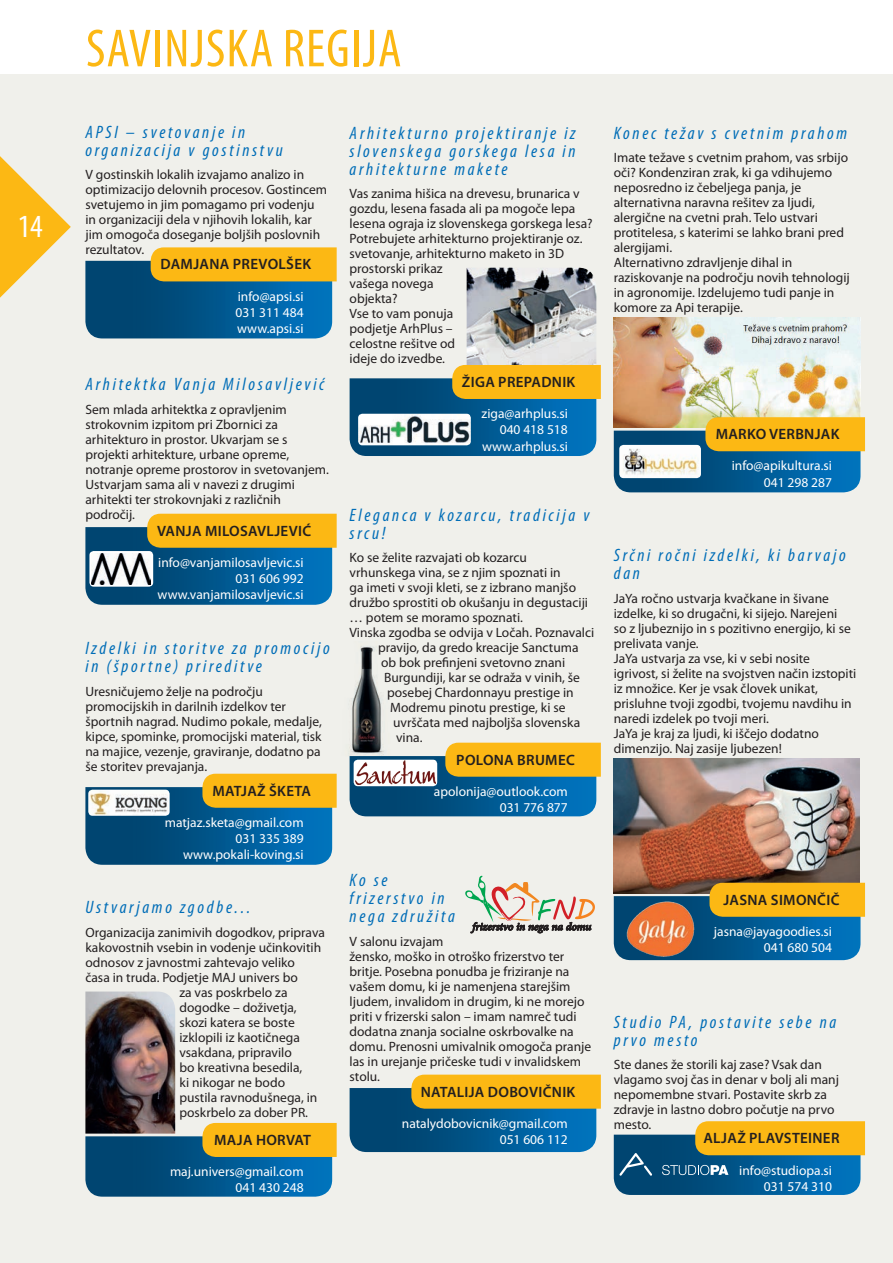
<style>
.page{position:relative;width:893px;height:1263px;background:#fff}
.page>*{position:absolute;margin:0;border:0;box-sizing:border-box;transform-origin:0 0}
.t1{font:condensed 54px "Myriad Pro";letter-spacing:.02em;color:#fcb814}
.t2{font:condensed 32.4px "Myriad Pro";color:#fff}
.t3{font:italic condensed 18px/18px "Myriad Pro";letter-spacing:.15em;color:#006db7}
.t4{font:600 15px "Myriad Pro";letter-spacing:.02em;color:#231f20}
.t5{font:13.5px/15px "Myriad Pro";color:#231f20}
.t6{font:13.5px "Myriad Pro";color:#fff}
</style>
<div class="page">
<div style="left:0;top:74px;width:892px;height:1188px;background:#f0f0eb"></div>
<svg style="left:0;top:156px;width:71px;height:142px"></svg>
<svg style="left:85px;top:247px;width:251px;height:91px;background:#537971"></svg>
<svg style="left:349px;top:365px;width:251px;height:91px;background:#577f79"></svg>
<svg style="left:85px;top:773px;width:251px;height:91px;background:#507c7e"></svg>
<svg style="left:349px;top:1074px;width:251px;height:78px;background:#627f6b"></svg>
<svg style="left:85px;top:513px;width:251px;height:92px;background:#5e8071"></svg>
<svg style="left:349px;top:742px;width:251px;height:74px;background:#64826c"></svg>
<svg style="left:89px;top:551px;width:64px;height:35px"></svg>
<img style="left:92px;top:553px;width:59px;height:31px">
<div style="left:353px;top:759px;width:84px;height:27px;background:#fff;border-radius:4px"></div>
<img style="left:355px;top:765px;width:80px;height:19px">
<img style="left:349px;top:646px;width:57px;height:119px">
<img style="left:85px;top:991px;width:90px;height:131px">
<svg style="left:85px;top:1122px;width:251px;height:74px;background:#4e736e"></svg>
<img style="left:358px;top:414px;width:112px;height:31px">
<img style="left:466px;top:268px;width:130px;height:97px">
<img style="left:88px;top:789px;width:81px;height:26px">
<img style="left:613px;top:317px;width:247px;height:100px">
<svg style="left:613px;top:417px;width:251px;height:75px;background:#698268"></svg>
<img style="left:619px;top:445px;width:81px;height:33px">
<img style="left:613px;top:758px;width:246px;height:124px">
<svg style="left:613px;top:882px;width:251px;height:78px;background:#637c65"></svg>
<img style="left:625px;top:901px;width:70px;height:56px">
<svg style="left:465px;top:875px;width:129px;height:58px"></svg>
<svg style="left:613px;top:1121px;width:251px;height:73px;background:#668370"></svg>
<p class="t2" style="left:18px;top:208px;width:26px">14</p>
<p class="t1" style="left:86px;top:19px;width:317px">SAVINJSKA REGIJA</p>
<p class="t3" style="left:85px;top:123px;width:199px">APSI – svetovanje in organizacija v gostinstvu</p>
<p class="t5" style="left:85px;top:167px;width:243px">V gostinskih lokalih izvajamo analizo in optimizacijo delovnih procesov. Gostincem svetujemo in jim pomagamo pri vodenju in organizaciji dela v njihovih lokalih, kar jim omogoča doseganje boljših poslovnih rezultatov.</p>
<p class="t4" style="left:160px;top:256px;width:152px">DAMJANA PREVOLŠEK</p>
<p class="t6" style="left:238px;top:289px;width:67px">info@apsi.si</p>
<p class="t6" style="left:235px;top:305px;width:70px">031 311 484</p>
<p class="t6" style="left:237px;top:321px;width:68px">www.apsi.si</p>
<p class="t3" style="left:85px;top:376px;width:240px">Arhitektka Vanja Milosavljević</p>
<p class="t5" style="left:85px;top:402px;width:245px">Sem mlada arhitektka z opravljenim strokovnim izpitom pri Zbornici za arhitekturo in prostor. Ukvarjam se s projekti arhitekture, urbane opreme, notranje opreme prostorov in svetovanjem.<br>Ustvarjam sama ali v navezi z drugimi arhitekti ter strokovnjaki z različnih področij.</p>
<p class="t4" style="left:157px;top:522px;width:155px">VANJA MILOSAVLJEVIĆ</p>
<p class="t6" style="left:158px;top:555px;width:147px">info@vanjamilosavljevic.si</p>
<p class="t6" style="left:235px;top:571px;width:70px">031 606 992</p>
<p class="t6" style="left:157px;top:587px;width:147px">www.vanjamilosavljevic.si</p>
<p class="t3" style="left:85px;top:639px;width:246px">Izdelki in storitve za promocijo in (športne) prireditve</p>
<p class="t5" style="left:85px;top:683px;width:238px">Uresničujemo želje na področju promocijskih in darilnih izdelkov ter športnih nagrad. Nudimo pokale, medalje, kipce, spominke, promocijski material, tisk na majice, vezenje, graviranje, dodatno pa še storitev prevajanja.</p>
<p class="t4" style="left:212px;top:782px;width:100px">MATJAŽ ŠKETA</p>
<p class="t6" style="left:165px;top:815px;width:140px">matjaz.sketa@gmail.com</p>
<p class="t6" style="left:235px;top:831px;width:70px">031 335 389</p>
<p class="t6" style="left:183px;top:847px;width:122px">www.pokali-koving.si</p>
<p class="t3" style="left:85px;top:898px;width:166px">Ustvarjamo zgodbe...</p>
<p class="t5" style="left:85px;top:925px;width:241px">Organizacija zanimivih dogodkov, priprava</p>
<p class="t5" style="left:85px;top:940px;width:237px">kakovostnih vsebin in vodenje učinkovitih</p>
<p class="t5" style="left:85px;top:955px;width:211px">odnosov z javnostmi zahtevajo veliko</p>
<p class="t5" style="left:85px;top:970px;width:214px">časa in truda. Podjetje MAJ univers bo</p>
<p class="t5" style="left:179px;top:985px;width:109px">za vas poskrbelo za</p>
<p class="t5" style="left:179px;top:1000px;width:119px">dogodke – doživetja,</p>
<p class="t5" style="left:179px;top:1015px;width:117px">skozi katera se boste</p>
<p class="t5" style="left:179px;top:1030px;width:122px">izklopili iz kaotičnega</p>
<p class="t5" style="left:179px;top:1045px;width:114px">vsakdana, pripravilo</p>
<p class="t5" style="left:179px;top:1060px;width:124px">bo kreativna besedila,</p>
<p class="t5" style="left:179px;top:1075px;width:107px">ki nikogar ne bodo</p>
<p class="t5" style="left:179px;top:1090px;width:139px">pustila ravnodušnega, in</p>
<p class="t5" style="left:179px;top:1105px;width:130px">poskrbelo za dober PR.</p>
<p class="t4" style="left:214px;top:1131px;width:98px">MAJA HORVAT</p>
<p class="t6" style="left:170px;top:1164px;width:135px">maj.univers@gmail.com</p>
<p class="t6" style="left:235px;top:1180px;width:70px">041 430 248</p>
<p class="t3" style="left:349px;top:124px;width:227px;text-align:justify">Arhitekturno projektiranje iz slovenskega gorskega lesa in arhitekturne makete</p>
<p class="t5" style="left:349px;top:186px;width:244px">Vas zanima hišica na drevesu, brunarica v gozdu, lesena fasada ali pa mogoče lepa lesena ograja iz slovenskega gorskega lesa?<br>Potrebujete arhitekturno projektiranje oz. svetovanje, arhitekturno maketo in 3D prostorski prikaz<br>vašega novega<br>objekta?</p>
<p class="t5" style="left:349px;top:306px;width:107px">Vse to vam ponuja podjetje ArhPlus – celostne rešitve od ideje do izvedbe.</p>
<p class="t4" style="left:462px;top:373px;width:115px">ŽIGA PREPADNIK</p>
<p class="t6" style="left:481px;top:406px;width:88px">ziga@arhplus.si</p>
<p class="t6" style="left:499px;top:422px;width:70px">040 418 518</p>
<p class="t6" style="left:482px;top:439px;width:87px">www.arhplus.si</p>
<p class="t3" style="left:349px;top:506px;width:241px">Eleganca v kozarcu, tradicija v srcu!</p>
<p class="t5" style="left:349px;top:550px;width:240px">Ko se želite razvajati ob kozarcu vrhunskega vina, se z njim spoznati in<br>ga imeti v svoji kleti, se z izbrano manjšo družbo sprostiti ob okušanju in degustaciji … potem se moramo spoznati.</p>
<p class="t5" style="left:349px;top:625px;width:246px">Vinska zgodba se odvija v Ločah. Poznavalci</p>
<p class="t5" style="left:378px;top:640px;width:202px">pravijo, da gredo kreacije Sanctuma</p>
<p class="t5" style="left:381px;top:655px;width:185px">ob bok prefinjeni svetovno znani</p>
<p class="t5" style="left:384px;top:670px;width:197px">Burgundiji, kar se odraža v vinih, še</p>
<p class="t5" style="left:387px;top:685px;width:188px">posebej Chardonnayu prestige in</p>
<p class="t5" style="left:390px;top:700px;width:177px">Modremu pinotu prestige, ki se</p>
<p class="t5" style="left:393px;top:715px;width:188px">uvrščata med najboljša slovenska</p>
<p class="t5" style="left:396px;top:730px;width:28px">vina.</p>
<p class="t4" style="left:456px;top:751px;width:120px">POLONA BRUMEC</p>
<p class="t6" style="left:433px;top:784px;width:135px">apolonija@outlook.com</p>
<p class="t6" style="left:499px;top:800px;width:70px">031 776 877</p>
<p class="t3" style="left:613px;top:124px;width:235px">Konec težav s cvetnim prahom</p>
<p class="t5" style="left:613px;top:150px;width:236px">Imate težave s cvetnim prahom, vas srbijo oči? Kondenziran zrak, ki ga vdihujemo neposredno iz čebeljega panja, je alternativna naravna rešitev za ljudi, alergične na cvetni prah. Telo ustvari protitelesa, s katerimi se lahko brani pred alergijami.</p>
<p class="t5" style="left:613px;top:255px;width:237px">Alternativno zdravljenje dihal in raziskovanje na področju novih tehnologij in agronomije. Izdelujemo tudi panje in komore za Api terapije.</p>
<p class="t4" style="left:715px;top:426px;width:125px">MARKO VERBNJAK</p>
<p class="t6" style="left:731px;top:458px;width:102px">info@apikultura.si</p>
<p class="t6" style="left:763px;top:475px;width:70px">041 298 287</p>
<p class="t3" style="left:613px;top:546px;width:233px">Srčni ročni izdelki, ki barvajo dan</p>
<p class="t5" style="left:613px;top:591px;width:238px">JaYa ročno ustvarja kvačkane in šivane izdelke, ki so drugačni, ki sijejo. Narejeni so z ljubeznijo in s pozitivno energijo, ki se prelivata vanje.</p>
<p class="t5" style="left:613px;top:651px;width:244px">JaYa ustvarja za vse, ki v sebi nosite igrivost, si želite na svojstven način izstopiti iz množice. Ker je vsak človek unikat, prisluhne tvoji zgodbi, tvojemu navdihu in naredi izdelek po tvoji meri.</p>
<p class="t5" style="left:613px;top:726px;width:207px">JaYa je kraj za ljudi, ki iščejo dodatno dimenzijo. Naj zasije ljubezen!</p>
<p class="t3" style="left:349px;top:871px;width:107px">Ko se frizerstvo in nega združita</p>
<p class="t5" style="left:349px;top:933px;width:243px">V salonu izvajam<br>žensko, moško in otroško frizerstvo ter britje. Posebna ponudba je friziranje na vašem domu, ki je namenjena starejšim ljudem, invalidom in drugim, ki ne morejo priti v frizerski salon – imam namreč tudi dodatna znanja socialne oskrbovalke na domu. Prenosni umivalnik omogoča pranje las in urejanje pričeske tudi v invalidskem stolu.</p>
<p class="t4" style="left:420px;top:1083px;width:156px">NATALIJA DOBOVIČNIK</p>
<p class="t6" style="left:401px;top:1115px;width:167px">natalydobovicnik@gmail.com</p>
<p class="t6" style="left:499px;top:1132px;width:70px">051 606 112</p>
<p class="t4" style="left:723px;top:891px;width:118px">JASNA SIMONČIČ</p>
<p class="t6" style="left:713px;top:924px;width:119px">jasna@jayagoodies.si</p>
<p class="t6" style="left:763px;top:940px;width:70px">041 680 504</p>
<p class="t3" style="left:613px;top:1013px;width:224px">Studio PA, postavite sebe na prvo mesto</p>
<p class="t5" style="left:613px;top:1057px;width:226px">Ste danes že storili kaj zase? Vsak dan vlagamo svoj čas in denar v bolj ali manj nepomembne stvari. Postavite skrb za zdravje in lastno dobro počutje na prvo mesto.</p>
<p class="t4" style="left:703px;top:1129px;width:138px">ALJAŽ PLAVSTEINER</p>
<p class="t6" style="left:739px;top:1162px;width:94px">info@studiopa.si</p>
<p class="t6" style="left:763px;top:1178px;width:70px">031 574 310</p>
</div>
